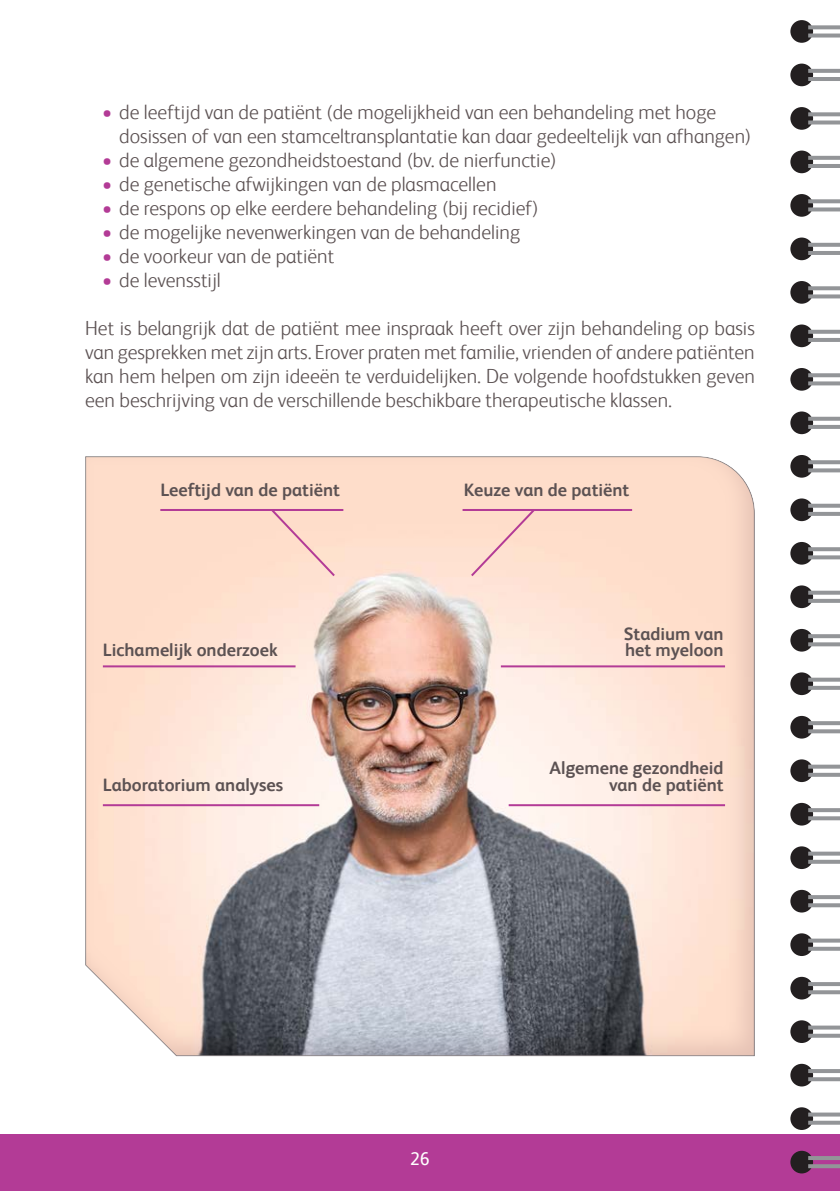
<style>
.page{position:relative;width:840px;height:1191px;background:#fff}
.page>*{position:absolute;margin:0;border:0;box-sizing:border-box;transform-origin:0 0}
.txt_bullet{font:300 20px/24px "BMS Humanity";color:#5c5253}
.texte_base{font:300 20px/24px "BMS Humanity";color:#5c5253;text-align:justify}
.t1{font:700 18px/16.8px "BMS Humanity";color:#5c5253}
.t2{font:18px "BMS Humanity";color:#fff}
.s1{color:#b33b96}
</style>
<div class="page">
<div style="left:0;top:1134px;width:839px;height:57px;background:#b33b96"></div>
<div style="left:83px;top:452px;width:672px;height:604px;background:#e0d8dd;opacity:.8"></div>
<div style="left:269px;top:507px;width:68px;height:71px;background:#fedecb"></div>
<div style="left:468px;top:507px;width:69px;height:71px;background:#fedfcc"></div>
<hr style="left:500px;top:665px;width:224px;height:2px;background:#b33b96">
<hr style="left:508px;top:804px;width:216px;height:2px;background:#b33b96">
<hr style="left:103px;top:665px;width:192px;height:2px;background:#b33b96">
<hr style="left:160px;top:509px;width:183px;height:2px;background:#b33b96">
<hr style="left:462px;top:509px;width:169px;height:2px;background:#b33b96">
<hr style="left:103px;top:804px;width:216px;height:2px;background:#b33b96">
<div style="left:790px;top:455px;width:22px;height:22px;background:#231f20;border-radius:50%"></div>
<svg style="left:808px;top:460px;width:31px;height:4px"></svg>
<svg style="left:808px;top:468px;width:31px;height:4px"></svg>
<div style="left:790px;top:107px;width:22px;height:23px;background:#231f20;border-radius:50%"></div>
<svg style="left:808px;top:112px;width:31px;height:4px"></svg>
<svg style="left:808px;top:120px;width:31px;height:4px"></svg>
<div style="left:790px;top:803px;width:22px;height:22px;background:#231f20;border-radius:50%"></div>
<svg style="left:808px;top:808px;width:31px;height:4px"></svg>
<svg style="left:808px;top:816px;width:31px;height:4px"></svg>
<div style="left:790px;top:629px;width:22px;height:22px;background:#231f20;border-radius:50%"></div>
<svg style="left:808px;top:634px;width:31px;height:4px"></svg>
<svg style="left:808px;top:642px;width:31px;height:4px"></svg>
<div style="left:790px;top:281px;width:22px;height:23px;background:#231f20;border-radius:50%"></div>
<svg style="left:808px;top:286px;width:31px;height:4px"></svg>
<svg style="left:808px;top:294px;width:31px;height:4px"></svg>
<div style="left:790px;top:976px;width:22px;height:23px;background:#231f20;border-radius:50%"></div>
<hr style="left:807px;top:982px;width:32px;height:4px;background:#939598">
<svg style="left:808px;top:990px;width:31px;height:4px"></svg>
<div style="left:790px;top:542px;width:22px;height:22px;background:#231f20;border-radius:50%"></div>
<svg style="left:808px;top:547px;width:31px;height:4px"></svg>
<svg style="left:808px;top:555px;width:31px;height:4px"></svg>
<div style="left:790px;top:194px;width:22px;height:23px;background:#231f20;border-radius:50%"></div>
<svg style="left:808px;top:199px;width:31px;height:4px"></svg>
<svg style="left:808px;top:207px;width:31px;height:4px"></svg>
<div style="left:790px;top:890px;width:22px;height:22px;background:#231f20;border-radius:50%"></div>
<hr style="left:807px;top:895px;width:32px;height:4px;background:#939598">
<svg style="left:808px;top:903px;width:31px;height:4px"></svg>
<div style="left:790px;top:1150px;width:22px;height:23px;background:#231f20;border-radius:50%"></div>
<hr style="left:807px;top:1156px;width:32px;height:4px;background:#939598">
<svg style="left:808px;top:1164px;width:31px;height:4px"></svg>
<div style="left:790px;top:20px;width:22px;height:23px;background:#231f20;border-radius:50%"></div>
<svg style="left:808px;top:25px;width:31px;height:4px"></svg>
<svg style="left:808px;top:34px;width:31px;height:4px"></svg>
<div style="left:790px;top:716px;width:22px;height:22px;background:#231f20;border-radius:50%"></div>
<svg style="left:808px;top:721px;width:31px;height:4px"></svg>
<svg style="left:808px;top:729px;width:31px;height:4px"></svg>
<div style="left:790px;top:368px;width:22px;height:23px;background:#231f20;border-radius:50%"></div>
<svg style="left:808px;top:373px;width:31px;height:4px"></svg>
<svg style="left:808px;top:381px;width:31px;height:4px"></svg>
<div style="left:790px;top:1063px;width:22px;height:23px;background:#231f20;border-radius:50%"></div>
<hr style="left:807px;top:1069px;width:32px;height:4px;background:#939598">
<svg style="left:808px;top:1077px;width:31px;height:4px"></svg>
<div style="left:790px;top:498px;width:22px;height:23px;background:#231f20;border-radius:50%"></div>
<svg style="left:808px;top:504px;width:31px;height:4px"></svg>
<hr style="left:807px;top:512px;width:32px;height:4px;background:#939598">
<div style="left:790px;top:151px;width:22px;height:22px;background:#231f20;border-radius:50%"></div>
<svg style="left:808px;top:156px;width:31px;height:4px"></svg>
<hr style="left:807px;top:164px;width:32px;height:4px;background:#939598">
<div style="left:790px;top:846px;width:22px;height:23px;background:#231f20;border-radius:50%"></div>
<svg style="left:808px;top:851px;width:31px;height:4px"></svg>
<svg style="left:808px;top:859px;width:31px;height:4px"></svg>
<div style="left:790px;top:672px;width:22px;height:23px;background:#231f20;border-radius:50%"></div>
<svg style="left:808px;top:677px;width:31px;height:4px"></svg>
<svg style="left:808px;top:686px;width:31px;height:4px"></svg>
<div style="left:790px;top:324px;width:22px;height:23px;background:#231f20;border-radius:50%"></div>
<svg style="left:808px;top:330px;width:31px;height:4px"></svg>
<hr style="left:807px;top:338px;width:32px;height:4px;background:#939598">
<div style="left:790px;top:1020px;width:22px;height:23px;background:#231f20;border-radius:50%"></div>
<svg style="left:808px;top:1025px;width:31px;height:4px"></svg>
<svg style="left:808px;top:1033px;width:31px;height:4px"></svg>
<div style="left:790px;top:585px;width:22px;height:23px;background:#231f20;border-radius:50%"></div>
<svg style="left:808px;top:590px;width:31px;height:4px"></svg>
<svg style="left:808px;top:599px;width:31px;height:4px"></svg>
<div style="left:790px;top:237px;width:22px;height:23px;background:#231f20;border-radius:50%"></div>
<svg style="left:808px;top:243px;width:31px;height:4px"></svg>
<hr style="left:807px;top:251px;width:32px;height:4px;background:#939598">
<div style="left:790px;top:933px;width:22px;height:23px;background:#231f20;border-radius:50%"></div>
<svg style="left:808px;top:938px;width:31px;height:4px"></svg>
<svg style="left:808px;top:946px;width:31px;height:4px"></svg>
<div style="left:790px;top:64px;width:22px;height:22px;background:#231f20;border-radius:50%"></div>
<svg style="left:808px;top:69px;width:31px;height:4px"></svg>
<hr style="left:807px;top:77px;width:32px;height:4px;background:#939598">
<div style="left:790px;top:759px;width:22px;height:23px;background:#231f20;border-radius:50%"></div>
<svg style="left:808px;top:764px;width:31px;height:4px"></svg>
<svg style="left:808px;top:773px;width:31px;height:4px"></svg>
<div style="left:790px;top:411px;width:22px;height:23px;background:#231f20;border-radius:50%"></div>
<svg style="left:808px;top:417px;width:31px;height:4px"></svg>
<hr style="left:807px;top:425px;width:32px;height:4px;background:#939598">
<div style="left:790px;top:1107px;width:22px;height:23px;background:#231f20;border-radius:50%"></div>
<svg style="left:808px;top:1112px;width:31px;height:4px"></svg>
<svg style="left:808px;top:1120px;width:31px;height:4px"></svg>
<p class="txt_bullet" style="left:119px;top:99px;width:633px;text-indent:-17px"><span class="s1">•</span> de leeftijd van de patiënt (de mogelijkheid van een behandeling met hoge dosissen of van een stamceltransplantatie kan daar gedeeltelijk van afhangen)</p>
<p class="txt_bullet" style="left:102px;top:147px;width:456px"><span class="s1">•</span> de algemene gezondheidstoestand (bv. de nierfunctie)</p>
<p class="txt_bullet" style="left:102px;top:171px;width:395px"><span class="s1">•</span> de genetische afwijkingen van de plasmacellen</p>
<p class="txt_bullet" style="left:102px;top:195px;width:438px"><span class="s1">•</span> de respons op elke eerdere behandeling (bij recidief)</p>
<p class="txt_bullet" style="left:102px;top:219px;width:419px"><span class="s1">•</span> de mogelijke nevenwerkingen van de behandeling</p>
<p class="txt_bullet" style="left:102px;top:243px;width:233px"><span class="s1">•</span> de voorkeur van de patiënt</p>
<p class="txt_bullet" style="left:102px;top:267px;width:120px"><span class="s1">•</span> de levensstijl</p>
<p class="texte_base" style="left:85px;top:315px;width:671px">Het is belangrijk dat de patiënt mee inspraak heeft over zijn behandeling op basis van gesprekken met zijn arts. Erover praten met familie, vrienden of andere patiënten kan hem helpen om zijn ideeën te verduidelijken. De volgende hoofdstukken geven een beschrijving van de verschillende beschikbare therapeutische klassen.</p>
<p class="t1" style="left:160px;top:480px;width:181px">Leeftijd van de patiënt</p>
<p class="t1" style="left:463px;top:480px;width:167px">Keuze van de patiënt</p>
<p class="t1" style="left:103px;top:641px;width:176px">Lichamelijk onderzoek</p>
<p class="t1" style="left:103px;top:775px;width:182px">Laboratorium analyses</p>
<p class="t1" style="left:623px;top:624px;width:101px">Stadium van het myeloon</p>
<p class="t1" style="left:549px;top:759px;width:175px;text-align:right">Algemene gezondheid van de patiënt</p>
<p class="t2" style="left:410px;top:1146px;width:21px">26</p>
</div>
